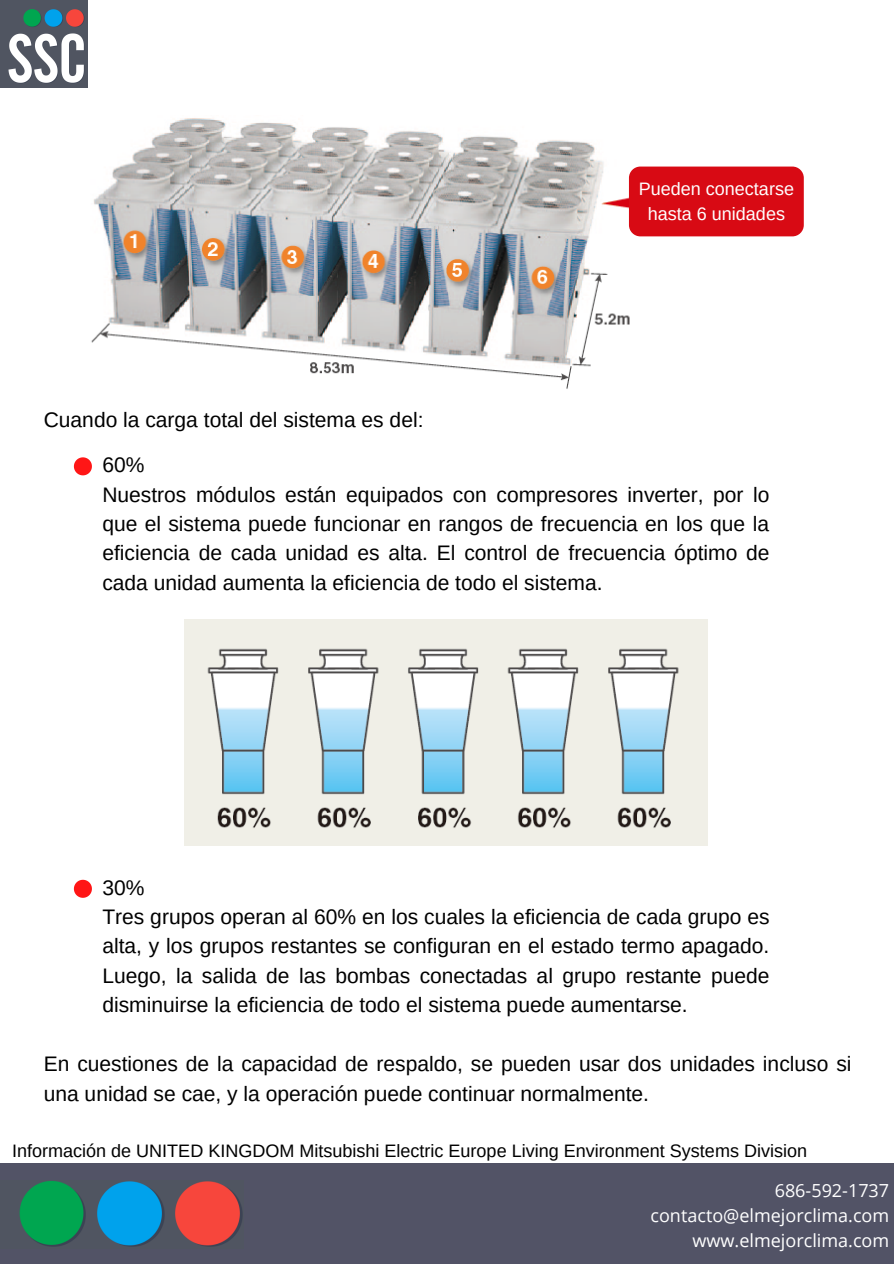
<style>
.page{position:relative;width:894px;height:1264px;background:#fff}
.page>*{position:absolute;margin:0;border:0;box-sizing:border-box;transform-origin:0 0}
.t1{font:21px/29.2px "Arimo";color:#000}
.t2{font:18px "Arimo";color:#000}
.t3{font:18px/24.8px "Open Sans";color:#fff;text-align:right}
.t4{font:18px/25px "Arimo";color:#fff;text-align:center}
</style>
<div class="page">
<img style="left:0;top:0;width:87px;height:87px">
<div style="left:0;top:1163px;width:893px;height:100px;background:#525366"></div>
<img style="left:19px;top:1181px;width:224px;height:66px">
<svg style="left:74px;top:457px;width:18px;height:18px"></svg>
<svg style="left:74px;top:879px;width:18px;height:18px"></svg>
<img style="left:91px;top:118px;width:713px;height:271px">
<div style="left:628px;top:166px;width:175px;height:70px;background:#d80a14;border-radius:11px"></div>
<img style="left:184px;top:620px;width:523px;height:225px">
<p class="t1" style="left:44px;top:405px;width:381px">Cuando la carga total del sistema es del:</p>
<p class="t4" style="left:638px;top:176px;width:157px">Pueden conectarse hasta 6 unidades</p>
<p class="t1" style="left:102px;top:450px;width:668px">60%<br>Nuestros módulos están equipados con compresores inverter, por lo que el sistema puede funcionar en rangos de frecuencia en los que la eficiencia de cada unidad es alta. El control de frecuencia óptimo de cada unidad aumenta la eficiencia de todo el sistema.</p>
<p class="t1" style="left:102px;top:873px;width:668px">30%<br>Tres grupos operan al 60% en los cuales la eficiencia de cada grupo es alta, y los grupos restantes se configuran en el estado termo apagado.<br>Luego, la salida de las bombas conectadas al grupo restante puede disminuirse la eficiencia de todo el sistema puede aumentarse.</p>
<p class="t1" style="left:44px;top:1049px;width:809px">En cuestiones de la capacidad de respaldo, se pueden usar dos unidades incluso si una unidad se cae, y la operación puede continuar normalmente.</p>
<p class="t2" style="left:12px;top:1140px;width:796px">Información de UNITED KINGDOM Mitsubishi Electric Europe Living Environment Systems Division</p>
<p class="t3" style="left:650px;top:1177px;width:240px">686-592-1737 contacto@elmejorclima.com www.elmejorclima.com</p>
</div>
